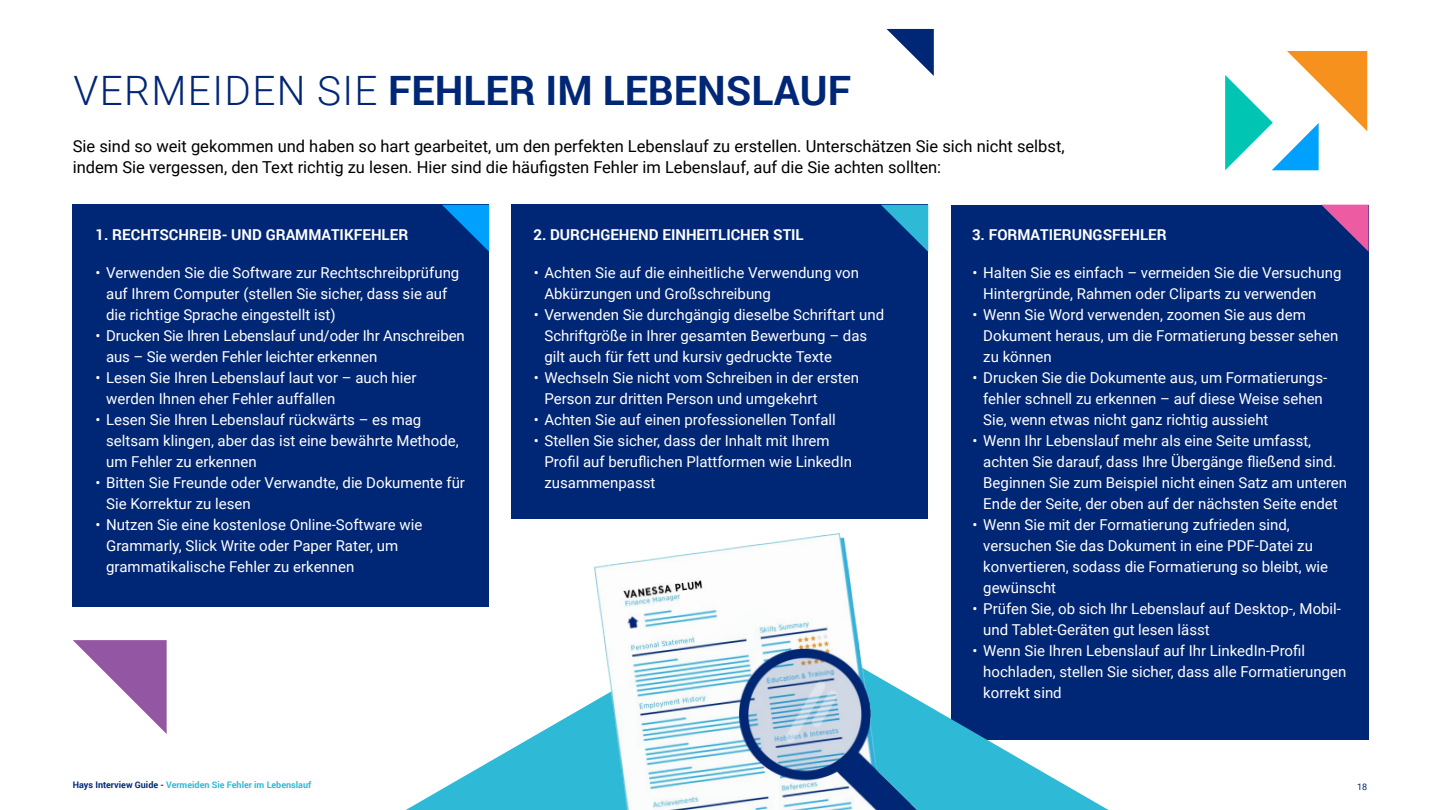
<style>
.page{position:relative;width:1440px;height:810px;background:#fff}
.page>*{position:absolute;margin:0;border:0;box-sizing:border-box;transform-origin:0 0}
.t1{font:700 40.5px "Roboto";color:#002776}
.t2{font:16.5px/21px "Roboto";color:#000}
.t3{font:15px/21px "Roboto";color:#fff}
.t4{font:700 15px "Roboto";color:#fff}
.t5{font:700 9px "Roboto";color:#2ebad7}
.t6{font:9px "Roboto";color:#002776}
.s1{font-weight:300}
.s2{color:#002776}
</style>
<div class="page">
<div style="left:951px;top:205px;width:418px;height:534px;background:#002776"></div>
<div style="left:512px;top:205px;width:416px;height:314px;background:#002776"></div>
<div style="left:73px;top:205px;width:416px;height:402px;background:#002776"></div>
<svg style="left:886px;top:29px;width:48px;height:47px"></svg>
<svg style="left:442px;top:205px;width:47px;height:47px;background:#0062b9"></svg>
<svg style="left:881px;top:205px;width:47px;height:47px;background:#166fa5"></svg>
<svg style="left:1321px;top:205px;width:48px;height:47px;background:#73408b"></svg>
<svg style="left:1225px;top:51px;width:142px;height:119px"></svg>
<svg style="left:73px;top:640px;width:94px;height:94px"></svg>
<svg style="left:406px;top:607px;width:703px;height:203px"></svg>
<img style="left:568px;top:510px;width:494px;height:300px">
<p class="t1" style="left:73px;top:62px;width:779px"><span class="s1">VERMEIDEN SIE</span> FEHLER IM LEBENSLAUF</p>
<h3 class="t2" style="left:73px;top:135px;width:993px">Sie sind so weit gekommen und haben so hart gearbeitet, um den perfekten Lebenslauf zu erstellen. Unterschätzen Sie sich nicht selbst, indem Sie vergessen, den Text richtig zu lesen. Hier sind die häufigsten Fehler im Lebenslauf, auf die Sie achten sollten:</h3>
<h4 class="t4" style="left:96px;top:224px;width:314px">1. RECHTSCHREIB- UND GRAMMATIKFEHLER</h4>
<h4 class="t4" style="left:533px;top:224px;width:272px">2. DURCHGEHEND EINHEITLICHER STIL</h4>
<h4 class="t4" style="left:972px;top:224px;width:196px">3. FORMATIERUNGSFEHLER</h4>
<p class="t3" style="left:106px;top:261px;width:355px;text-indent:-11px">• Verwenden Sie die Software zur Rechtschreibprüfung auf Ihrem Computer (stellen Sie sicher, dass sie auf die richtige Sprache eingestellt ist)</p>
<p class="t3" style="left:106px;top:324px;width:360px;text-indent:-11px">• Drucken Sie Ihren Lebenslauf und/oder Ihr Anschreiben aus – Sie werden Fehler leichter erkennen</p>
<p class="t3" style="left:106px;top:366px;width:312px;text-indent:-11px">• Lesen Sie Ihren Lebenslauf laut vor – auch hier werden Ihnen eher Fehler auffallen</p>
<p class="t3" style="left:106px;top:408px;width:354px;text-indent:-11px">• Lesen Sie Ihren Lebenslauf rückwärts – es mag seltsam klingen, aber das ist eine bewährte Methode, um Fehler zu erkennen</p>
<p class="t3" style="left:106px;top:471px;width:360px;text-indent:-11px">• Bitten Sie Freunde oder Verwandte, die Dokumente für<br>Sie Korrektur zu lesen</p>
<p class="t3" style="left:106px;top:513px;width:318px;text-indent:-11px">• Nutzen Sie eine kostenlose Online-Software wie<br>Grammarly, Slick Write oder Paper Rater, um grammatikalische Fehler zu erkennen</p>
<p class="t3" style="left:544px;top:261px;width:316px;text-indent:-11px">• Achten Sie auf die einheitliche Verwendung von<br>Abkürzungen und Großschreibung</p>
<p class="t3" style="left:544px;top:303px;width:341px;text-indent:-11px">• Verwenden Sie durchgängig dieselbe Schriftart und<br>Schriftgröße in Ihrer gesamten Bewerbung – das gilt auch für fett und kursiv gedruckte Texte</p>
<p class="t3" style="left:544px;top:366px;width:316px;text-indent:-11px">• Wechseln Sie nicht vom Schreiben in der ersten<br>Person zur dritten Person und umgekehrt</p>
<p class="t3" style="left:534px;top:408px;width:304px">• Achten Sie auf einen professionellen Tonfall</p>
<p class="t3" style="left:544px;top:429px;width:309px;text-indent:-11px">• Stellen Sie sicher, dass der Inhalt mit Ihrem<br>Profil auf beruflichen Plattformen wie LinkedIn zusammenpasst</p>
<p class="t3" style="left:983px;top:261px;width:360px;text-indent:-11px">• Halten Sie es einfach – vermeiden Sie die Versuchung<br>Hintergründe, Rahmen oder Cliparts zu verwenden</p>
<p class="t3" style="left:983px;top:303px;width:357px;text-indent:-11px">• Wenn Sie Word verwenden, zoomen Sie aus dem<br>Dokument heraus, um die Formatierung besser sehen zu können</p>
<p class="t3" style="left:983px;top:366px;width:345px;text-indent:-11px">• Drucken Sie die Dokumente aus, um Formatierungs&shy;fehler schnell zu erkennen – auf diese Weise sehen<br>Sie, wenn etwas nicht ganz richtig aussieht</p>
<p class="t3" style="left:983px;top:429px;width:365px;text-indent:-11px">• Wenn Ihr Lebenslauf mehr als eine Seite umfasst, achten Sie darauf, dass Ihre Übergänge fließend sind.<br>Beginnen Sie zum Beispiel nicht einen Satz am unteren Ende der Seite, der oben auf der nächsten Seite endet</p>
<p class="t3" style="left:983px;top:513px;width:346px;text-indent:-11px">• Wenn Sie mit der Formatierung zufrieden sind, versuchen Sie das Dokument in eine PDF-Datei zu konvertieren, sodass die Formatierung so bleibt, wie gewünscht</p>
<p class="t3" style="left:983px;top:597px;width:359px;text-indent:-11px">• Prüfen Sie, ob sich Ihr Lebenslauf auf Desktop-, Mobil&shy;und Tablet-Geräten gut lesen lässt</p>
<p class="t3" style="left:983px;top:639px;width:365px;text-indent:-11px">• Wenn Sie Ihren Lebenslauf auf Ihr LinkedIn-Profil hochladen, stellen Sie sicher, dass alle Formatierungen korrekt sind</p>
<p class="t5" style="left:73px;top:778px;width:240px"><span class="s2">Hays Interview Guide -</span> Vermeiden Sie Fehler im Lebenslauf</p>
<p class="t6" style="left:1357px;top:781px;width:12px">18</p>
</div>
